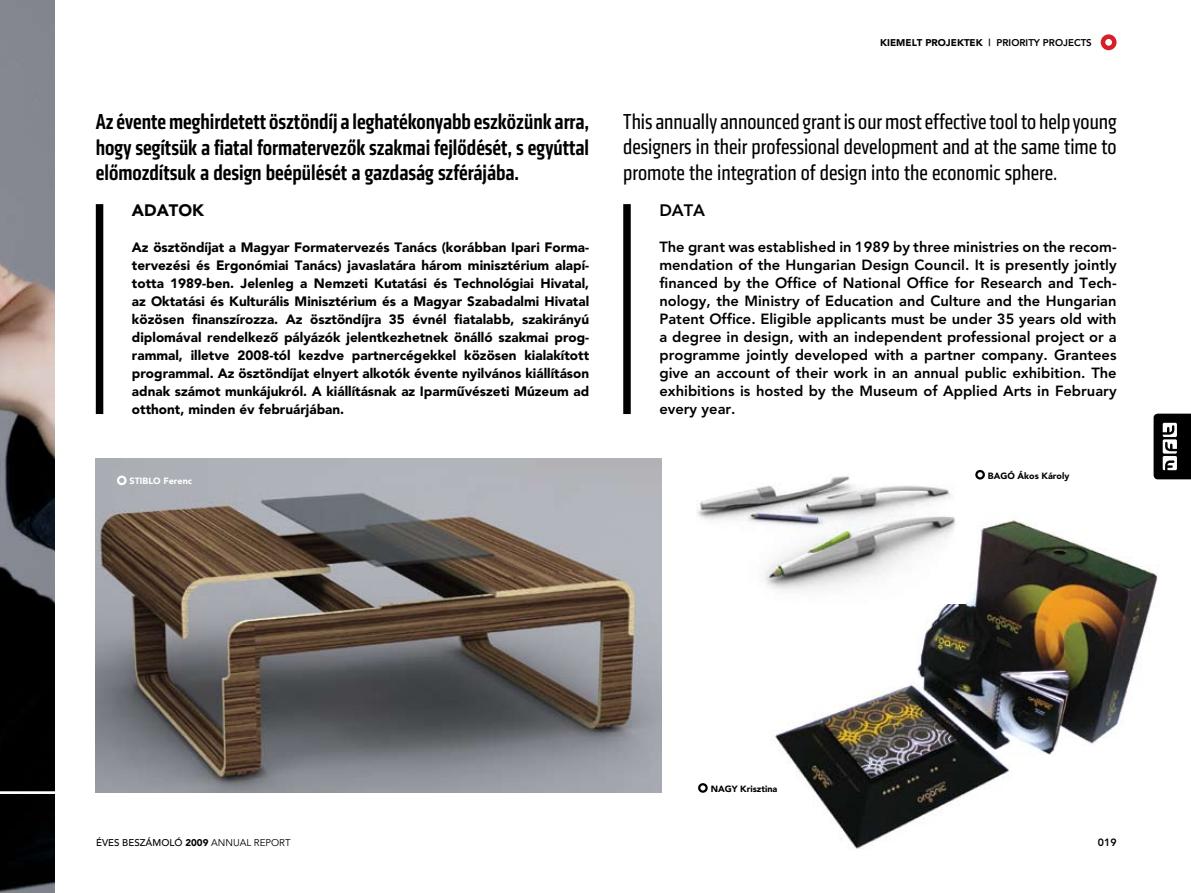
<style>
.page{position:relative;width:1191px;height:893px;background:#fff}
.page>*{position:absolute;margin:0;border:0;box-sizing:border-box;transform-origin:0 0}
.t1{font:condensed 22.5px/25.5px "Klavika";color:#000;text-align:justify}
.t2{font:500 condensed 22.5px/25.5px "Klavika";color:#000;text-align:justify}
.t3{font:900 16.5px "Avenir";color:#000}
.t4{font:800 16.5px "Avenir";color:#000}
.t5{font:800 14.7px/18px "Avenir";color:#000;text-align:justify}
.t6{font:900 13.5px/18px "Avenir";color:#000;text-align:justify}
.t7{font:800 10.5px "Avenir";color:#000}
.t8{font:800 9.75px "Avenir";color:#000}
.t9{font:500 9.75px "Avenir";color:#000}
.t10{font:900 9px "Avenir";color:#000}
.t11{font:900 9px "Avenir";color:#fff}
.s1{font-weight:900}
.s2{font-weight:400}
</style>
<div class="page">
<svg style="left:1153px;top:414px;width:38px;height:65px;background:#323232"></svg>
<img style="left:775px;top:520px;width:384px;height:329px">
<img style="left:0;top:0;width:54px;height:893px">
<hr style="left:0;top:791px;width:76px;height:3px;background:#fff">
<div style="left:1100px;top:34px;width:16px;height:16px;border:4px solid #d61f26;border-radius:50%"></div>
<img style="left:697px;top:476px;width:268px;height:127px">
<div style="left:96px;top:204px;width:7px;height:210px;background:#000"></div>
<div style="left:623px;top:204px;width:8px;height:210px;background:#000"></div>
<img style="left:96px;top:459px;width:565px;height:334px">
<div style="left:975px;top:470px;width:10px;height:10px;border:2px solid #000;border-radius:50%"></div>
<div style="left:698px;top:783px;width:9px;height:10px;border:2px solid #000;border-radius:50%"></div>
<div style="left:117px;top:476px;width:10px;height:9px;border:2px solid #fff;border-radius:50%"></div>
<p class="t8" style="left:880px;top:37px;width:213px"><span class="s1">KIEMELT PROJEKTEK</span> | PRIORITY PROJECTS</p>
<h1 class="t2" style="left:96px;top:109px;width:495px">Az évente meghirdetett ösztöndíj a leghatékonyabb eszközünk arra, hogy segítsük a fiatal formatervezők szakmai fejlődését, s egyúttal előmozdítsuk a design beépülését a gazdaság szférájába.</h1>
<h1 class="t1" style="left:623px;top:109px;width:495px">This annually announced grant is our most effective tool to help young designers in their professional development and at the same time to promote the integration of design into the economic sphere.</h1>
<p class="t3" style="left:132px;top:200px;width:25px">Adato</p>
<p class="t3" style="left:192px;top:200px;width:13px">k</p>
<p class="t4" style="left:659px;top:201px;width:47px">DATA</p>
<p class="t6" style="left:132px;top:238px;width:459px">Az ösztöndíjat a Magyar Formatervezés Tanács (korábban Ipari Forma&shy;tervezési és Ergonómiai Tanács) javaslatára három minisztérium alapí&shy;totta 1989-ben. Jelenleg a Nemzeti Kutatási és Technológiai Hivatal, az Oktatási és Kulturális Minisztérium és a Magyar Szabadalmi Hivatal közösen finanszírozza. Az ösztöndíjra 35 évnél fiatalabb, szakirányú diplomával rendelkezô pályázók jelentkezhetnek önálló szakmai prog&shy;rammal, illetve 2008-tól kezdve partnercégekkel közösen kialakított programmal. Az ösztöndíjat elnyert alkotók évente nyilvános kiállításon adnak számot munkájukról. A kiállításnak az Iparmûvészeti Múzeum ad otthont, minden év februárjában.</p>
<p class="t5" style="left:659px;top:238px;width:459px">The grant was established in 1989 by three ministries on the recom&shy;mendation of the Hungarian Design Council. It is presently jointly financed by the Office of National Office for Research and Tech&shy;nology, the Ministry of Education and Culture and the Hungarian Patent Office. Eligible applicants must be under 35 years old with a degree in design, with an independent professional project or a programme jointly developed with a partner company. Grantees give an account of their work in an annual public exhibition. The exhibitions is hosted by the Museum of Applied Arts in February every year.</p>
<p class="t11" style="left:130px;top:476px;width:64px">STIBLO Ferenc</p>
<p class="t10" style="left:711px;top:783px;width:15px">Nagy</p>
<p class="t10" style="left:740px;top:783px;width:39px">Krisztina</p>
<p class="t10" style="left:988px;top:470px;width:83px">Bag ó Ákos Károly</p>
<p class="t9" style="left:96px;top:837px;width:196px">ÉVES BESZÁMOLÓ <span class="s1">2009</span> <span class="s2">ANNUAL REPORT</span></p>
<p class="t7" style="left:1097px;top:836px;width:20px">019</p>
</div>
